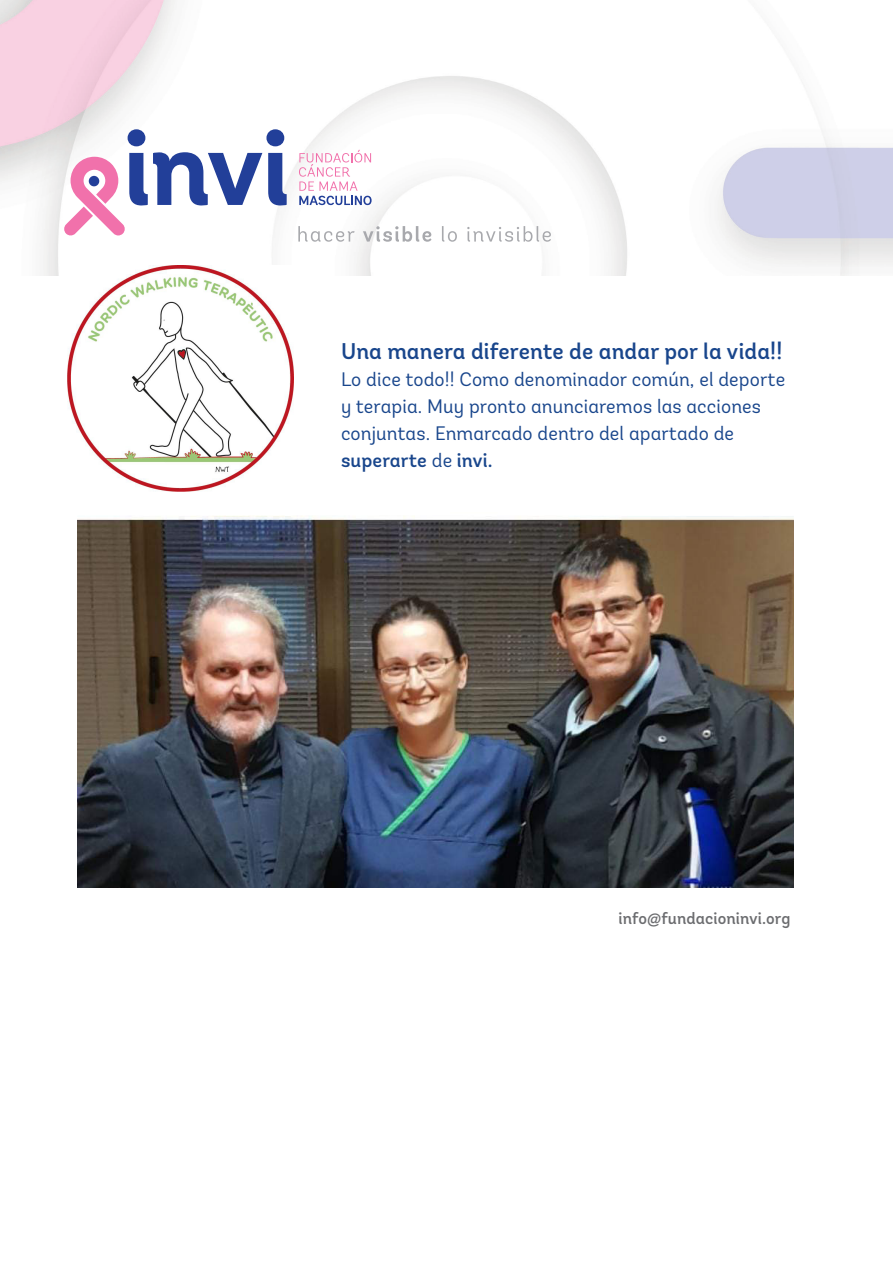
<style>
.page{position:relative;width:893px;height:1263px;background:#fff}
.page>*{position:absolute;margin:0;border:0;box-sizing:border-box;transform-origin:0 0}
.t1{font:500 22.65px "Andes";letter-spacing:.005em;color:#19468c}
.t2{font:19.5px/27px "Andes";letter-spacing:.005em;color:#19468c}
.t3{font:500 16.5px "Andes";letter-spacing:.005em;color:#6c6d70}
.s1{font-weight:500}
</style>
<div class="page">
<img style="left:0;top:0;width:893px;height:276px">
<svg style="left:64px;top:129px;width:223px;height:107px"></svg>
<svg style="left:299px;top:150px;width:73px;height:55px"></svg>
<svg style="left:298px;top:226px;width:57px;height:16px"></svg>
<svg style="left:363px;top:226px;width:68px;height:16px"></svg>
<svg style="left:442px;top:226px;width:15px;height:16px"></svg>
<svg style="left:467px;top:226px;width:84px;height:16px"></svg>
<img style="left:78px;top:516px;width:715px;height:371px">
<img style="left:67px;top:265px;width:226px;height:226px">
<p class="t1" style="left:341px;top:337px;width:443px">Una manera diferente de andar por la vida!!</p>
<p class="t2" style="left:341px;top:366px;width:446px">Lo dice todo!! Como denominador común, el deporte y terapia. Muy pronto anunciaremos las acciones conjuntas. Enmarcado dentro del apartado de <span class="s1">superarte</span> de <span class="s1">invi.</span></p>
<p class="t3" style="left:619px;top:908px;width:173px">info@fundacioninvi.org</p>
</div>
